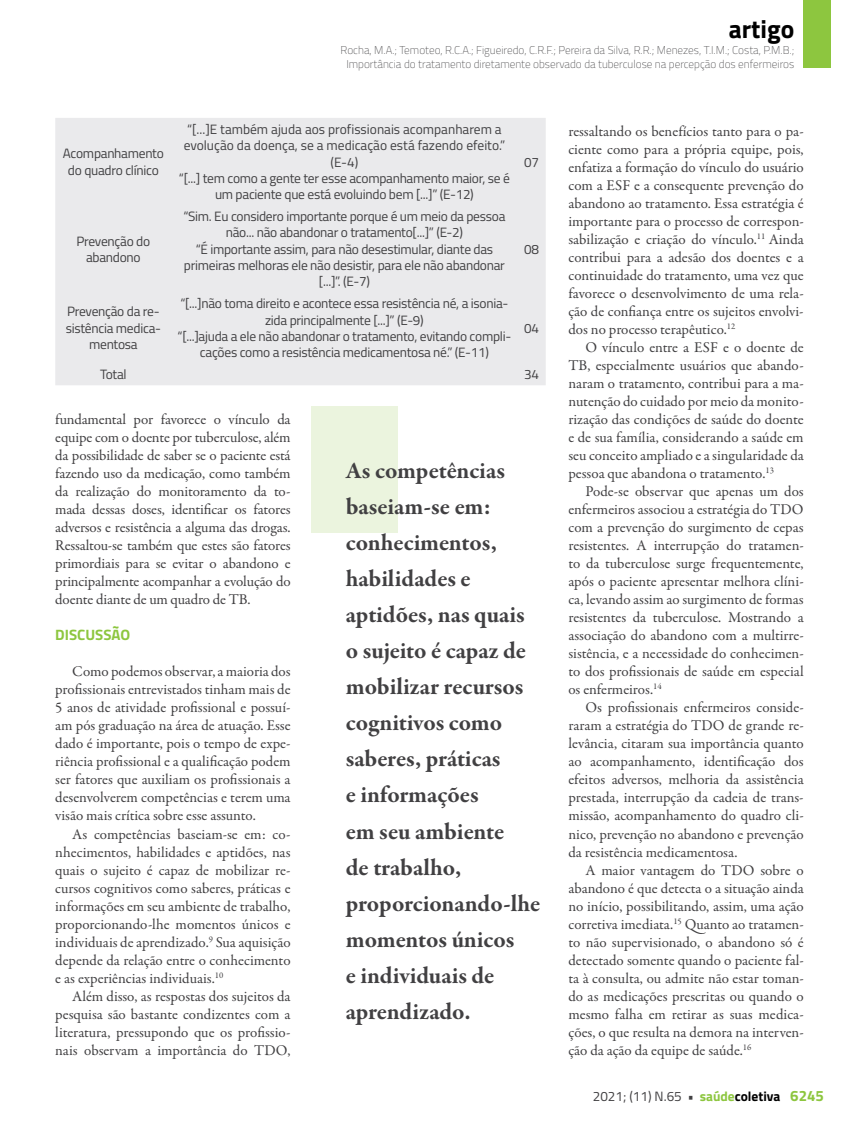
<style>
.page{position:relative;width:859px;height:1132px;background:#fff}
.page>*{position:absolute;margin:0;border:0;box-sizing:border-box;transform-origin:0 0}
.t1{font:700 25.5px "Titillium";color:#000}
.t2{font:700 24px/36px "Garamond Premr Pro";letter-spacing:-.005em;color:#414042}
.t3{font:15px/18px "Garamond Premr Pro";letter-spacing:-.005em;color:#414042;text-align:justify}
.t4{font:700 15px "Titillium";color:#8dc63f}
.t5{font:13.5px/16.2px "Titillium";letter-spacing:-.02em;color:#414042;text-align:center}
.t6{font:13.5px/16.2px "Titillium";color:#414042;text-align:center}
.t7{font:100 11.25px/13.5px "Titillium";color:#414042;text-align:center}
.s1{font-weight:700}
.s2{font-weight:700;color:#8dc63f}
.s3{font-weight:700;color:#000}
.s4{font-weight:700;font-size:15px;color:#8dc63f}
</style>
<div class="page">
<div style="left:804px;top:0;width:27px;height:68px;background:#8dc63f"></div>
<div style="left:312px;top:406px;width:86px;height:126px;background:#ebf4de"></div>
<div style="left:55px;top:118px;width:491px;height:267px;background:#eaeaec"></div>
<h1 class="t1" style="left:729px;top:10px;width:67px">artigo</h1>
<p class="t7" style="left:341px;top:43px;width:455px">Rocha, M.A.; Temoteo, R.C.A.; Figueiredo, C.R.F.; Pereira da Silva, R.R.; Menezes, T.I.M.; Costa, P.M.B.;<br>Importância do tratamento diretamente observado da tuberculose na percepção dos enfermeiros</p>
<p class="t5" style="left:63px;top:145px;width:102px">Acompanhamento do quadro clínico</p>
<p class="t5" style="left:77px;top:232px;width:75px">Prevenção do abandono</p>
<p class="t6" style="left:179px;top:120px;width:332px">“[...]E também ajuda aos profissionais acompanharem a evolução da doença, se a medicação está fazendo efeito.” (E-4)<br>“[...] tem como a gente ter esse acompanhamento maior, se é um paciente que está evoluindo bem [...]” (E-12)</p>
<p class="t5" style="left:183px;top:208px;width:323px">“Sim. Eu considero importante porque é um meio da pessoa não... não abandonar o tratamento[...]” (E-2)<br>“É importante assim, para não desestimular, diante das primeiras melhoras ele não desistir, para ele não abandonar [...]”. (E-7)</p>
<p class="t5" style="left:66px;top:303px;width:97px">Prevenção da re&shy;sistência medica&shy;mentosa</p>
<p class="t5" style="left:178px;top:295px;width:335px">“[...]não toma direito e acontece essa resistência né, a isonia&shy;zida principalmente [...]” (E-9)<br>“[...]ajuda a ele não abandonar o tratamento, evitando compli&shy;cações como a resistência medicamentosa né.” (E-11)</p>
<p class="t5" style="left:524px;top:153px;width:16px">07</p>
<p class="t5" style="left:524px;top:240px;width:16px">08</p>
<p class="t5" style="left:524px;top:319px;width:16px">04</p>
<p class="t5" style="left:100px;top:365px;width:28px">Total</p>
<p class="t5" style="left:524px;top:365px;width:16px">34</p>
<p class="t3" style="left:55px;top:410px;width:237px">fundamental por favorece o vínculo da equipe com o doente por tuberculose, além da possibilidade de saber se o paciente está fazendo uso da medicação, como também da realização do monitoramento da to&shy;mada dessas doses, identificar os fatores adversos e resistência a alguma das drogas.<br>Ressaltou-se também que estes são fatores primordiais para se evitar o abandono e principalmente acompanhar a evolução do doente diante de um quadro de TB.</p>
<p class="t4" style="left:55px;top:623px;width:76px">DISCUSSÃO</p>
<p class="t3" style="left:55px;top:662px;width:237px;text-indent:17px">Como podemos observar, a maioria dos profissionais entrevistados tinham mais de 5 anos de atividade profissional e possuí&shy;am pós graduação na área de atuação. Esse dado é importante, pois o tempo de expe&shy;riência profissional e a qualificação podem ser fatores que auxiliam os profissionais a desenvolverem competências e terem uma visão mais crítica sobre esse assunto.</p>
<p class="t3" style="left:55px;top:824px;width:237px;text-indent:17px">As competências baseiam-se em: co&shy;nhecimentos, habilidades e aptidões, nas quais o sujeito é capaz de mobilizar re&shy;cursos cognitivos como saberes, práticas e informações em seu ambiente de trabalho, proporcionando-lhe momentos únicos e individuais de aprendizado.<sup>9</sup> Sua aquisição depende da relação entre o conhecimento e as experiências individuais.<sup>10</sup></p>
<p class="t3" style="left:55px;top:986px;width:237px;text-indent:17px">Além disso, as respostas dos sujeitos da pesquisa são bastante condizentes com a literatura, pressupondo que os profissio&shy;nais observam a importância do TDO,</p>
<p class="t2" style="left:346px;top:453px;width:196px">As competências baseiam-se em: conhecimentos, habilidades e aptidões, nas quais o sujeito é capaz de mobilizar recursos cognitivos como saberes, práticas<br>e informações<br>em seu ambiente<br>de trabalho, proporcionando-lhe momentos únicos<br>e individuais de aprendizado.</p>
<p class="t3" style="left:568px;top:122px;width:237px">ressaltando os benefícios tanto para o pa&shy;ciente como para a própria equipe, pois, enfatiza a formação do vínculo do usuário com a ESF e a consequente prevenção do abandono ao tratamento. Essa estratégia é importante para o processo de correspon&shy;sabilização e criação do vínculo.<sup>11</sup> Ainda contribui para a adesão dos doentes e a continuidade do tratamento, uma vez que favorece o desenvolvimento de uma rela&shy;ção de confiança entre os sujeitos envolvi&shy;dos no processo terapêutico.<sup>12</sup></p>
<p class="t3" style="left:568px;top:338px;width:237px;text-indent:17px">O vínculo entre a ESF e o doente de TB, especialmente usuários que abando&shy;naram o tratamento, contribui para a ma&shy;nutenção do cuidado por meio da monito&shy;rização das condições de saúde do doente e de sua família, considerando a saúde em seu conceito ampliado e a singularidade da pessoa que abandona o tratamento.<sup>13</sup></p>
<p class="t3" style="left:568px;top:482px;width:237px;text-indent:17px">Pode-se observar que apenas um dos enfermeiros associou a estratégia do TDO com a prevenção do surgimento de cepas resistentes. A interrupção do tratamen&shy;to da tuberculose surge frequentemente, após o paciente apresentar melhora clíni&shy;ca, levando assim ao surgimento de formas resistentes da tuberculose. Mostrando a associação do abandono com a multirre&shy;sistência, e a necessidade do conhecimen&shy;to dos profissionais de saúde em especial os enfermeiros.<sup>14</sup></p>
<p class="t3" style="left:568px;top:698px;width:237px;text-indent:17px">Os profissionais enfermeiros conside&shy;raram a estratégia do TDO de grande re&shy;levância, citaram sua importância quanto ao acompanhamento, identificação dos efeitos adversos, melhoria da assistência prestada, interrupção da cadeia de trans&shy;missão, acompanhamento do quadro cli&shy;nico, prevenção no abandono e prevenção da resistência medicamentosa.</p>
<p class="t3" style="left:568px;top:860px;width:237px;text-indent:17px">A maior vantagem do TDO sobre o abandono é que detecta o a situação ainda no início, possibilitando, assim, uma ação corretiva imediata.<sup>15</sup> Quanto ao tratamen&shy;to não supervisionado, o abandono só é detectado somente quando o paciente fal&shy;ta à consulta, ou admite não estar toman&shy;do as medicações prescritas ou quando o mesmo falha em retirar as suas medica&shy;ções, o que resulta na demora na interven&shy;ção da ação da equipe de saúde.<sup>16</sup></p>
<p class="t5" style="left:593px;top:1087px;width:233px">2021; (11) N.65 <span class="s1">•</span> <span class="s2">saúde</span><span class="s3">coletiva</span> <span class="s4">6245</span></p>
</div>
